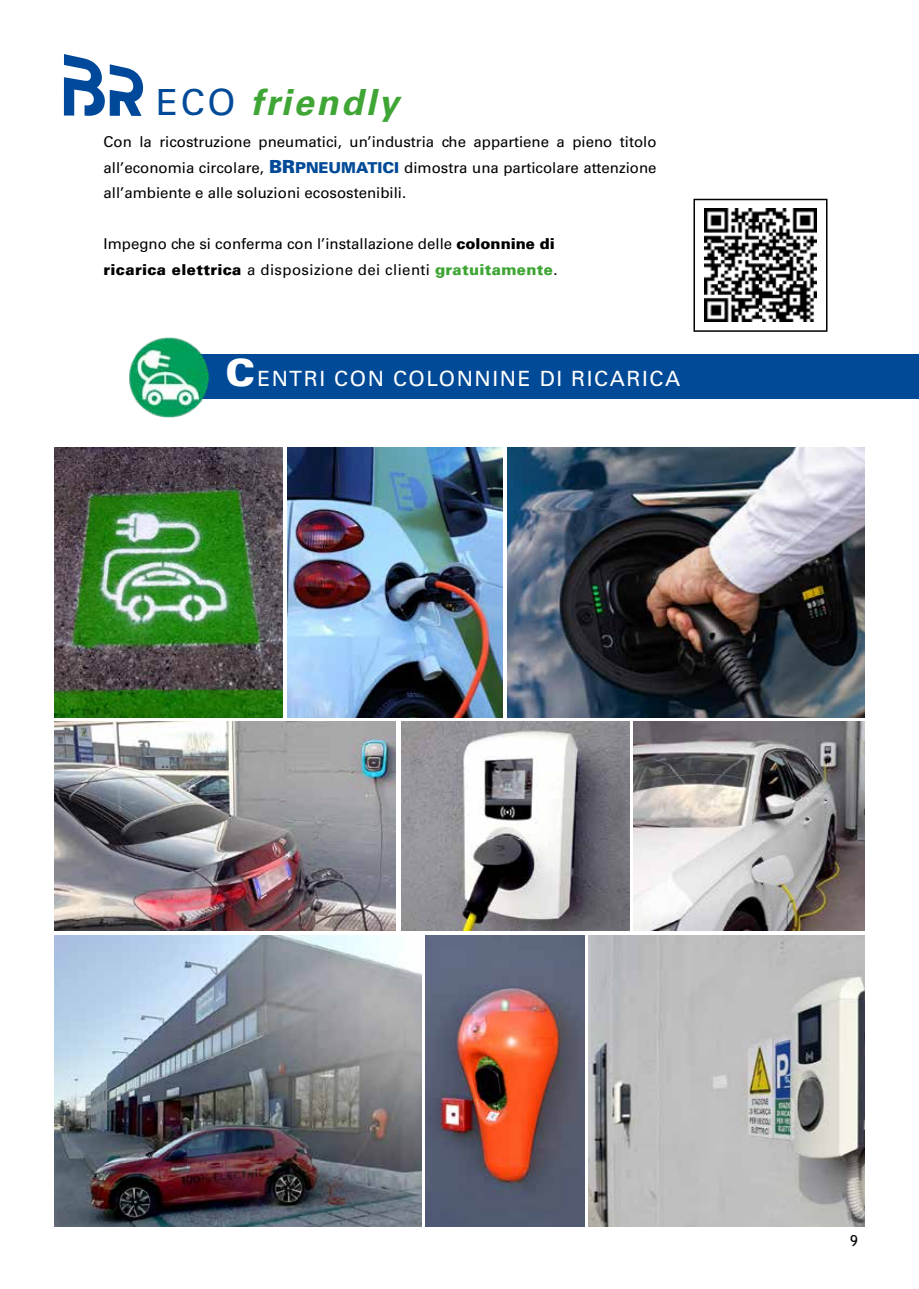
<style>
.page{position:relative;width:919px;height:1289px;background:#fff}
.page>*{position:absolute;margin:0;border:0;box-sizing:border-box;transform-origin:0 0}
.t1{font:italic 700 36px "Univers LT Std";letter-spacing:.075em;color:#3fa535}
.t2{font:21px "Univers LT Std";letter-spacing:.075em;color:#fff}
.t3{font:15px/25.5px "Univers LT Std";color:#000;text-align:justify}
.t4{font:15px "Trebuchet MS";color:#000}
.s1{font-weight:400;font-style:normal;color:#004a98}
.s2{font-family:"Univers";font-weight:900;font-size:18px;color:#004a98}
.s3{font-family:"Univers";font-weight:900;color:#004a98}
.s4{font-family:"Univers";font-weight:900}
.s5{font-family:"Univers";font-weight:900;color:#3fa535}
.s6{font-family:"Univers";font-weight:900;font-size:37.5px}
</style>
<div class="page">
<div style="left:174px;top:354px;width:744px;height:45px;background:#004a98"></div>
<div style="left:693px;top:199px;width:134px;height:133px;border:2px solid #000"></div>
<img style="left:129px;top:337px;width:80px;height:81px">
<img style="left:588px;top:935px;width:276px;height:291px">
<img style="left:704px;top:209px;width:112px;height:113px">
<img style="left:54px;top:721px;width:342px;height:209px">
<img style="left:401px;top:721px;width:228px;height:209px">
<img style="left:633px;top:721px;width:231px;height:209px">
<svg style="left:64px;top:54px;width:79px;height:62px"></svg>
<img style="left:54px;top:448px;width:228px;height:269px">
<img style="left:425px;top:935px;width:159px;height:291px">
<img style="left:54px;top:935px;width:367px;height:291px">
<img style="left:287px;top:448px;width:215px;height:269px">
<img style="left:507px;top:448px;width:357px;height:269px">
<h1 class="t1" style="left:156px;top:81px;width:244px"><span class="s1">ECO</span> friendly</h1>
<p class="t3" style="left:103px;top:129px;width:554px">Con la ricostruzione pneumatici, un’industria che appartiene a pieno titolo all’economia circolare, <span class="s2">BR</span><span class="s3">PNEUMATICI</span> dimostra una particolare attenzione all’ambiente e alle soluzioni ecosostenibili.</p>
<p class="t3" style="left:103px;top:231px;width:455px">Impegno che si conferma con l’installazione delle <span class="s4">colonnine di ricarica elettrica</span> a disposizione dei clienti <span class="s5">gratuitamente</span>.</p>
<h2 class="t2" style="left:225px;top:366px;width:456px"><span class="s6">C</span>ENTRI CON COLONNINE DI RICARICA</h2>
<p class="t4" style="left:850px;top:1231px;width:9px">9</p>
</div>
